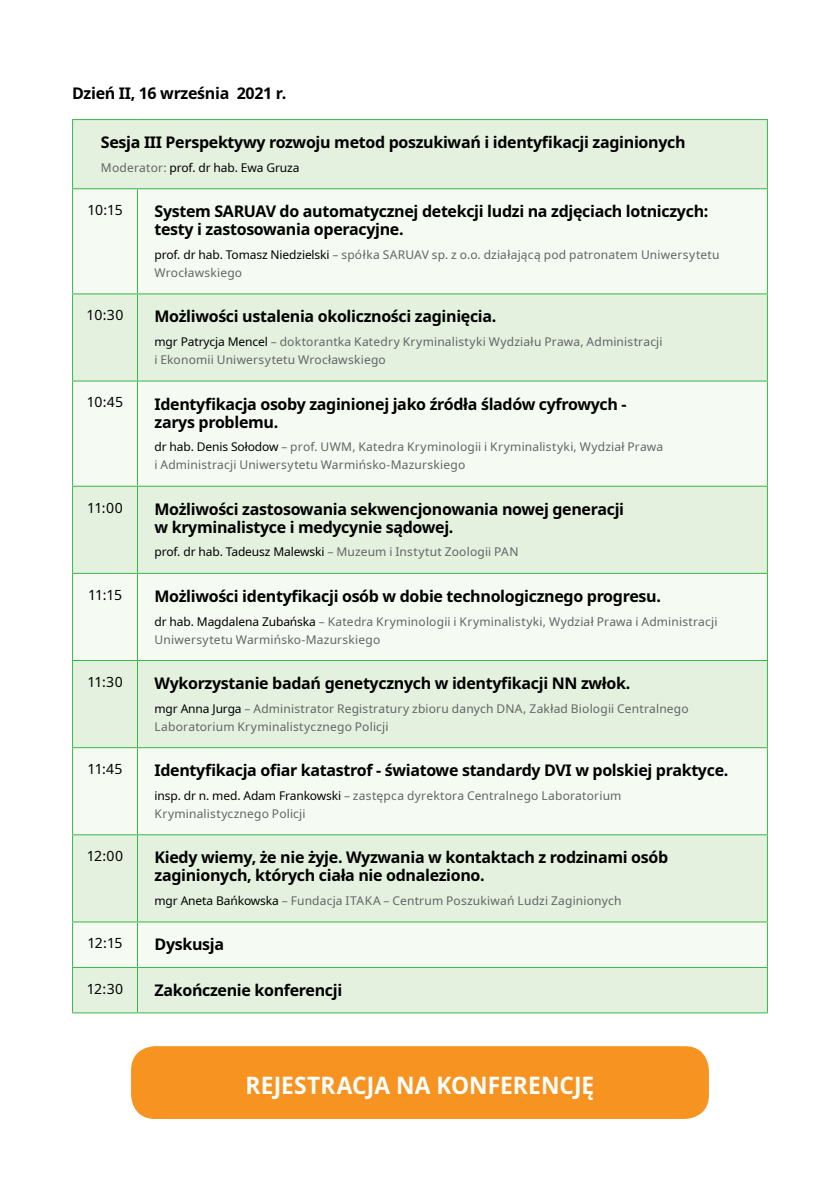
<style>
.page{position:relative;width:840px;height:1191px;background:#fff}
.page>*{position:absolute;margin:0;border:0;box-sizing:border-box;transform-origin:0 0}
.t1{font:700 24px "Noto Sans";letter-spacing:.005em;color:#fff;scale:.95 1}
.t2{font:700 16px/18px "Noto Sans";letter-spacing:-.02em;color:#000}
.t3{font:14px "Noto Sans";letter-spacing:-.025em;color:#000}
.t4{font:12px/18px "Noto Sans";letter-spacing:.015em;color:#636466}
.t5{font:12px "Noto Sans";letter-spacing:-.005em;color:#636466}
.t6{font:12px "Noto Sans";letter-spacing:-.01em;color:#000}
.s1{color:#636466}
.s2{color:#000}
</style>
<div class="page">
<div style="left:72px;top:120px;width:695px;height:69px;background:#e4f1de"></div>
<div style="left:73px;top:189px;width:693px;height:104px;background:#f5faf2"></div>
<div style="left:73px;top:294px;width:693px;height:86px;background:#e4f1de"></div>
<div style="left:73px;top:381px;width:693px;height:105px;background:#f5faf2"></div>
<div style="left:73px;top:487px;width:693px;height:86px;background:#e4f1de"></div>
<div style="left:73px;top:574px;width:693px;height:86px;background:#f5faf2"></div>
<div style="left:73px;top:661px;width:693px;height:86px;background:#e4f1de"></div>
<div style="left:73px;top:748px;width:693px;height:86px;background:#f5faf2"></div>
<div style="left:73px;top:835px;width:693px;height:86px;background:#e4f1de"></div>
<svg style="left:73px;top:922px;width:693px;height:90px"></svg>
<hr style="left:72px;top:119px;width:65px;height:1px;background:#39b54a">
<hr style="left:72px;top:120px;width:1px;height:68px;background:#39b54a">
<hr style="left:137px;top:119px;width:630px;height:1px;background:#39b54a">
<hr style="left:766px;top:120px;width:1px;height:68px;background:#39b54a">
<hr style="left:72px;top:189px;width:1px;height:104px;background:#39b54a">
<hr style="left:72px;top:381px;width:1px;height:105px;background:#39b54a">
<hr style="left:72px;top:574px;width:1px;height:86px;background:#39b54a">
<hr style="left:72px;top:748px;width:1px;height:86px;background:#39b54a">
<hr style="left:72px;top:922px;width:1px;height:45px;background:#39b54a">
<hr style="left:137px;top:189px;width:1px;height:104px;background:#39b54a">
<hr style="left:766px;top:189px;width:1px;height:104px;background:#39b54a">
<hr style="left:137px;top:381px;width:1px;height:105px;background:#39b54a">
<hr style="left:766px;top:381px;width:1px;height:105px;background:#39b54a">
<hr style="left:137px;top:574px;width:1px;height:86px;background:#39b54a">
<hr style="left:766px;top:574px;width:1px;height:86px;background:#39b54a">
<hr style="left:137px;top:748px;width:1px;height:86px;background:#39b54a">
<hr style="left:766px;top:748px;width:1px;height:86px;background:#39b54a">
<hr style="left:137px;top:922px;width:1px;height:45px;background:#39b54a">
<hr style="left:766px;top:922px;width:1px;height:45px;background:#39b54a">
<hr style="left:72px;top:188px;width:65px;height:1px;background:#39b54a">
<hr style="left:72px;top:293px;width:65px;height:1px;background:#39b54a">
<hr style="left:72px;top:294px;width:1px;height:86px;background:#39b54a">
<hr style="left:72px;top:380px;width:65px;height:1px;background:#39b54a">
<hr style="left:72px;top:486px;width:65px;height:1px;background:#39b54a">
<hr style="left:72px;top:487px;width:1px;height:86px;background:#39b54a">
<hr style="left:72px;top:573px;width:65px;height:1px;background:#39b54a">
<hr style="left:72px;top:660px;width:65px;height:1px;background:#39b54a">
<hr style="left:72px;top:661px;width:1px;height:86px;background:#39b54a">
<hr style="left:72px;top:747px;width:65px;height:1px;background:#39b54a">
<hr style="left:72px;top:834px;width:65px;height:1px;background:#39b54a">
<hr style="left:72px;top:835px;width:1px;height:86px;background:#39b54a">
<hr style="left:72px;top:921px;width:65px;height:1px;background:#39b54a">
<hr style="left:72px;top:967px;width:65px;height:1px;background:#39b54a">
<hr style="left:72px;top:968px;width:1px;height:44px;background:#39b54a">
<hr style="left:72px;top:1012px;width:65px;height:1px;background:#39b54a">
<hr style="left:137px;top:188px;width:630px;height:1px;background:#39b54a">
<hr style="left:137px;top:293px;width:630px;height:1px;background:#39b54a">
<hr style="left:137px;top:294px;width:1px;height:86px;background:#39b54a">
<hr style="left:766px;top:294px;width:1px;height:86px;background:#39b54a">
<hr style="left:137px;top:380px;width:630px;height:1px;background:#39b54a">
<hr style="left:137px;top:486px;width:630px;height:1px;background:#39b54a">
<hr style="left:137px;top:487px;width:1px;height:86px;background:#39b54a">
<hr style="left:766px;top:487px;width:1px;height:86px;background:#39b54a">
<hr style="left:137px;top:573px;width:630px;height:1px;background:#39b54a">
<hr style="left:137px;top:660px;width:630px;height:1px;background:#39b54a">
<hr style="left:137px;top:661px;width:1px;height:86px;background:#39b54a">
<hr style="left:766px;top:661px;width:1px;height:86px;background:#39b54a">
<hr style="left:137px;top:747px;width:630px;height:1px;background:#39b54a">
<hr style="left:137px;top:834px;width:630px;height:1px;background:#39b54a">
<hr style="left:137px;top:835px;width:1px;height:86px;background:#39b54a">
<hr style="left:766px;top:835px;width:1px;height:86px;background:#39b54a">
<hr style="left:137px;top:921px;width:630px;height:1px;background:#39b54a">
<hr style="left:137px;top:967px;width:630px;height:1px;background:#39b54a">
<hr style="left:137px;top:968px;width:1px;height:44px;background:#39b54a">
<hr style="left:766px;top:968px;width:1px;height:44px;background:#39b54a">
<hr style="left:137px;top:1012px;width:630px;height:1px;background:#39b54a">
<div style="left:131px;top:1046px;width:577px;height:73px;background:#f79421;border-radius:24px"></div>
<h2 class="t2" style="left:72px;top:85px;width:216px">Dzień II, 16 września 2021 r.</h2>
<h2 class="t2" style="left:101px;top:134px;width:586px">Sesja III Perspektywy rozwoju metod poszukiwań i identyfikacji zaginionych</h2>
<p class="t6" style="left:101px;top:159px;width:200px"><span class="s1">Moderator:</span> prof. dr hab. Ewa Gruza</p>
<p class="t3" style="left:87px;top:200px;width:37px">10:15</p>
<h2 class="t2" style="left:154px;top:203px;width:555px">System SARUAV do automatycznej detekcji ludzi na zdjęciach lotniczych: testy i zastosowania operacyjne.</h2>
<p class="t4" style="left:154px;top:246px;width:566px"><span class="s2">prof. dr hab. Tomasz Niedzielski</span> – spółka SARUAV sp. z o.o. działającą pod patronatem Uniwersytetu<br>Wrocławskiego</p>
<p class="t3" style="left:87px;top:305px;width:38px">10:30</p>
<h2 class="t2" style="left:154px;top:308px;width:343px">Możliwości ustalenia okoliczności zaginięcia.</h2>
<p class="t4" style="left:154px;top:333px;width:509px"><span class="s2">mgr Patrycja Mencel</span> – doktorantka Katedry Kryminalistyki Wydziału Prawa, Administracji i Ekonomii Uniwersytetu Wrocławskiego</p>
<p class="t3" style="left:87px;top:392px;width:38px">10:45</p>
<h2 class="t2" style="left:154px;top:395px;width:473px">Identyfikacja osoby zaginionej jako źródła śladów cyfrowych - zarys problemu.</h2>
<p class="t4" style="left:154px;top:438px;width:510px"><span class="s2">dr hab. Denis Sołodow</span> – prof. UWM, Katedra Kryminologii i Kryminalistyki, Wydział Prawa i Administracji Uniwersytetu Warmińsko-Mazurskiego</p>
<p class="t3" style="left:87px;top:497px;width:37px">11:00</p>
<h2 class="t2" style="left:154px;top:500px;width:471px">Możliwości zastosowania sekwencjonowania nowej generacji w kryminalistyce i medycynie sądowej.</h2>
<p class="t5" style="left:154px;top:543px;width:365px"><span class="s2">prof. dr hab. Tadeusz Malewski</span> – Muzeum i Instytut Zoologii PAN</p>
<p class="t3" style="left:88px;top:585px;width:35px">11:15</p>
<h2 class="t2" style="left:154px;top:587px;width:507px">Możliwości identyfikacji osób w dobie technologicznego progresu.</h2>
<p class="t4" style="left:154px;top:612px;width:564px"><span class="s2">dr hab. Magdalena Zubańska</span> – Katedra Kryminologii i Kryminalistyki, Wydział Prawa i Administracji<br>Uniwersytetu Warmińsko-Mazurskiego</p>
<p class="t3" style="left:87px;top:672px;width:37px">11:30</p>
<h2 class="t2" style="left:154px;top:674px;width:477px">Wykorzystanie badań genetycznych w identyfikacji NN zwłok.</h2>
<p class="t4" style="left:154px;top:699px;width:535px"><span class="s2">mgr Anna Jurga</span> – Administrator Registratury zbioru danych DNA, Zakład Biologii Centralnego<br>Laboratorium Kryminalistycznego Policji</p>
<p class="t3" style="left:87px;top:759px;width:36px">11:45</p>
<h2 class="t2" style="left:154px;top:761px;width:575px">Identyfikacja ofiar katastrof - światowe standardy DVI w polskiej praktyce.</h2>
<p class="t4" style="left:154px;top:786px;width:468px"><span class="s2">insp. dr n. med. Adam Frankowski</span> – zastępca dyrektora Centralnego Laboratorium<br>Kryminalistycznego Policji</p>
<p class="t3" style="left:87px;top:846px;width:38px">12:00</p>
<h2 class="t2" style="left:154px;top:849px;width:515px">Kiedy wiemy, że nie żyje. Wyzwania w kontaktach z rodzinami osób zaginionych, których ciała nie odnaleziono.</h2>
<p class="t4" style="left:154px;top:892px;width:468px"><span class="s2">mgr Aneta Bańkowska</span> – Fundacja ITAKA – Centrum Poszukiwań Ludzi Zaginionych</p>
<p class="t3" style="left:87px;top:933px;width:37px">12:15</p>
<h2 class="t2" style="left:154px;top:936px;width:71px">Dyskusja</h2>
<p class="t3" style="left:87px;top:978px;width:38px">12:30</p>
<h2 class="t2" style="left:154px;top:981px;width:189px">Zakończenie konferencji</h2>
<h1 class="t1" style="left:245px;top:1068px;width:67px">Rejestrac</h1>
<h1 class="t1" style="left:366px;top:1068px;width:107px">ja NA Konf</h1>
<h1 class="t1" style="left:500px;top:1068px;width:101px">erencję</h1>
</div>
